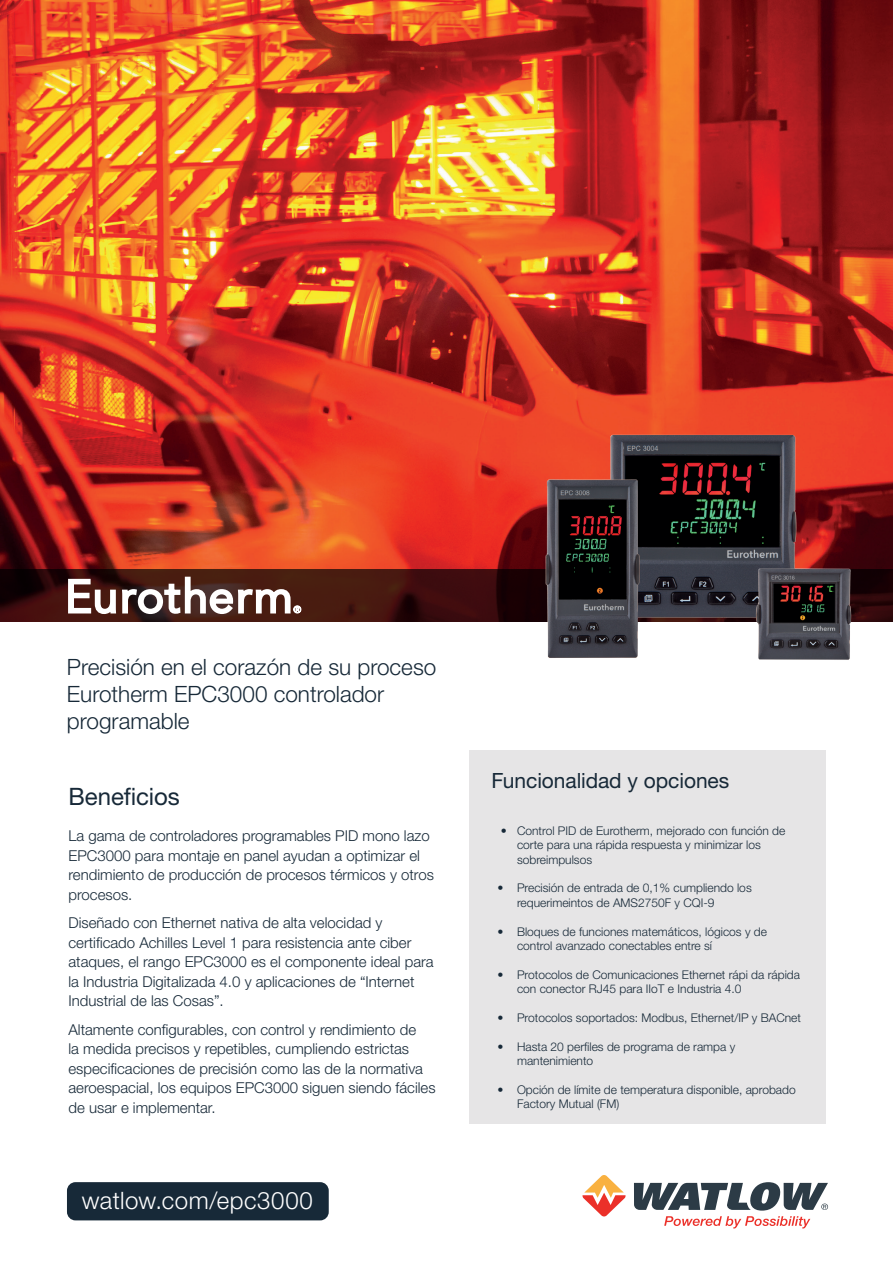
<style>
.page{position:relative;width:893px;height:1263px;background:#fff}
.page>*{position:absolute;margin:0;border:0;box-sizing:border-box;transform-origin:0 0}
.t1{font:300 24px "Helvetica Neue LT Std";letter-spacing:.02em;color:#fff}
.t2{font:24px "Helvetica Neue LT Std";letter-spacing:-.005em;color:#172938}
.t3{font:300 22.5px/27px "Helvetica Neue LT Std";color:#172938}
.t4{font:21px "Helvetica Neue LT Std";letter-spacing:-.005em;color:#172938}
.t5{font:300 15px/19.5px "Helvetica Neue LT Std";color:#172938}
.t6{font:300 12px/14.4px "Helvetica Neue LT Std";color:#172938}
</style>
<div class="page">
<img style="left:0;top:0;width:893px;height:569px">
<div style="left:469px;top:750px;width:357px;height:374px;background:#e6e5e6"></div>
<svg style="left:0;top:569px;width:893px;height:53px;background:#370f0c"></svg>
<svg style="left:67px;top:575px;width:234px;height:40px"></svg>
<svg style="left:634px;top:1182px;width:194px;height:28px"></svg>
<svg style="left:582px;top:1175px;width:44px;height:42px"></svg>
<svg style="left:664px;top:1216px;width:146px;height:12px"></svg>
<img style="left:531px;top:419px;width:326px;height:241px">
<div style="left:67px;top:1182px;width:262px;height:38px;background:#172938;border-radius:9px"></div>
<h2 class="t3" style="left:67px;top:653px;width:371px">Precisión en el corazón de su proceso<br>Eurotherm EPC3000 controlador programable</h2>
<h1 class="t2" style="left:69px;top:782px;width:113px">Beneficios</h1>
<p class="t5" style="left:69px;top:826px;width:367px">La gama de controladores programables PID mono lazo EPC3000 para montaje en panel ayudan a optimizar el rendimiento de producción de procesos térmicos y otros procesos.</p>
<p class="t5" style="left:69px;top:913px;width:367px">Diseñado con Ethernet nativa de alta velocidad y certificado Achilles Level 1 para resistencia ante ciber ataques, el rango EPC3000 es el componente ideal para la Industria Digitalizada 4.0 y aplicaciones de “Internet Industrial de las Cosas”.</p>
<p class="t5" style="left:69px;top:1019px;width:369px">Altamente configurables, con control y rendimiento de<br>la medida precisos y repetibles, cumpliendo estrictas especificaciones de precisión como las de la normativa aeroespacial, los equipos EPC3000 siguen siendo fáciles de usar e implementar.</p>
<h1 class="t1" style="left:82px;top:1186px;width:233px">watlow.com/epc3000</h1>
<h3 class="t4" style="left:492px;top:768px;width:239px">Funcionalidad y opciones</h3>
<p class="t6" style="left:517px;top:823px;width:270px;text-indent:-16px">• Control PID de Eurotherm, mejorado con función de corte para una rápida respuesta y minimizar los sobreimpulsos</p>
<p class="t6" style="left:517px;top:881px;width:236px;text-indent:-20px">• Precisión de entrada de 0,1% cumpliendo los requerimeintos de AMS2750F y CQI-9</p>
<p class="t6" style="left:517px;top:924px;width:252px;text-indent:-20px">• Bloques de funciones matemáticos, lógicos y de control avanzado conectables entre sí</p>
<p class="t6" style="left:517px;top:967px;width:284px;text-indent:-20px">• Protocolos de Comunicaciones Ethernet rápi da rápida con conector RJ45 para IIoT e Industria 4.0</p>
<p class="t6" style="left:497px;top:1010px;width:305px">• Protocolos soportados: Modbus, Ethernet/IP y BACnet</p>
<p class="t6" style="left:517px;top:1039px;width:220px;text-indent:-20px">• Hasta 20 perfiles de programa de rampa y mantenimiento</p>
<p class="t6" style="left:517px;top:1082px;width:280px;text-indent:-20px">• Opción de límite de temperatura disponible, aprobado<br>Factory Mutual (FM)</p>
</div>
